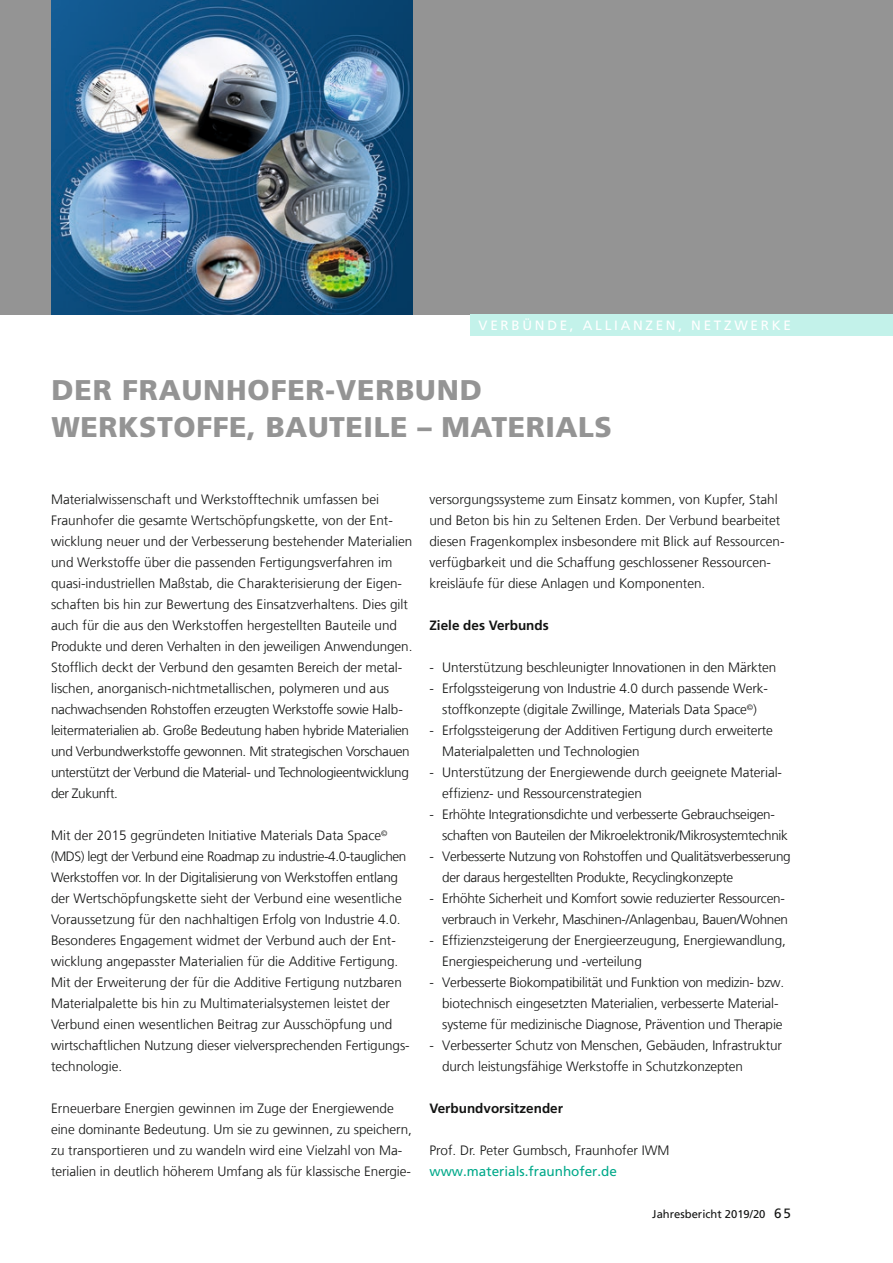
<style>
.page{position:relative;width:893px;height:1263px;background:#fff}
.page>*{position:absolute;margin:0;border:0;box-sizing:border-box;transform-origin:0 0}
.t1{font:900 28.5px/37.5px "Frutiger LT Com";letter-spacing:.02em;color:#949494}
.t2{font:300 13.5px/21px "Frutiger LT Com";letter-spacing:-.005em;color:#131413}
.t3{font:300 13.5px/21px "Frutiger LT Com";letter-spacing:-.025em;color:#131413}
.t4{font:700 13.5px "Frutiger LT Com";color:#131413}
.t5{font:13.5px "Frutiger LT Com";letter-spacing:.2em;color:#fff}
.t6{font:13.5px "Frutiger LT Com";color:#00a98a}
.t7{font:11.25px "Frutiger LT Com";color:#131413}
.s1{font-size:13.5px}
</style>
<div class="page">
<div style="left:0;top:0;width:893px;height:315px;background:#949494"></div>
<div style="left:470px;top:315px;width:423px;height:21px;background:#c3f2ea"></div>
<img style="left:51px;top:0;width:361px;height:315px">
<p class="t5" style="left:479px;top:318px;width:314px">VERBÜNDE, ALLIANZEN, NETZWERKE</p>
<h1 class="t1" style="left:51px;top:371px;width:562px">DER FRAUNHOFER-VERBUND<br>WERKSTOFFE, BAUTEILE – MATERIALS</h1>
<p class="t2" style="left:51px;top:489px;width:363px">Materialwissenschaft und Werkstofftechnik umfassen bei Fraunhofer die gesamte Wertschöpfungskette, von der Ent&shy;wicklung neuer und der Verbesserung bestehender Materialien und Werkstoffe über die passenden Fertigungsverfahren im quasi-industriellen Maßstab, die Charakterisierung der Eigen&shy;schaften bis hin zur Bewertung des Einsatzverhaltens. Dies gilt auch für die aus den Werkstoffen hergestellten Bauteile und Produkte und deren Verhalten in den jeweiligen Anwendungen.<br>Stofflich deckt der Verbund den gesamten Bereich der metal&shy;lischen, anorganisch-nichtmetallischen, polymeren und aus nachwachsenden Rohstoffen erzeugten Werkstoffe sowie Halb&shy;leitermaterialien ab. Große Bedeutung haben hybride Materialien und Verbundwerkstoffe gewonnen. Mit strategischen Vorschauen unterstützt der Verbund die Material- und Technologieentwicklung der Zukunft.</p>
<p class="t2" style="left:51px;top:825px;width:360px">Mit der 2015 gegründeten Initiative Materials Data Space<sup>© </sup>(MDS) legt der Verbund eine Roadmap zu industrie-4.0-tauglichen Werkstoffen vor. In der Digitalisierung von Werkstoffen entlang der Wertschöpfungskette sieht der Verbund eine wesentliche Voraussetzung für den nachhaltigen Erfolg von Industrie 4.0.<br>Besonderes Engagement widmet der Verbund auch der Ent&shy;wicklung angepasster Materialien für die Additive Fertigung.<br>Mit der Erweiterung der für die Additive Fertigung nutzbaren Materialpalette bis hin zu Multimaterialsystemen leistet der Verbund einen wesentlichen Beitrag zur Ausschöpfung und wirtschaftlichen Nutzung dieser vielversprechenden Fertigungs&shy;technologie.</p>
<p class="t2" style="left:51px;top:1098px;width:362px">Erneuerbare Energien gewinnen im Zuge der Energiewende eine dominante Bedeutung. Um sie zu gewinnen, zu speichern, zu transportieren und zu wandeln wird eine Vielzahl von Ma&shy;terialien in deutlich höherem Umfang als für klassische Energie-</p>
<p class="t2" style="left:429px;top:489px;width:357px">versorgungssysteme zum Einsatz kommen, von Kupfer, Stahl und Beton bis hin zu Seltenen Erden. Der Verbund bearbeitet diesen Fragenkomplex insbesondere mit Blick auf Ressourcen&shy;verfügbarkeit und die Schaffung geschlossener Ressourcen&shy;kreisläufe für diese Anlagen und Komponenten.</p>
<p class="t4" style="left:429px;top:617px;width:121px">Ziele des Verbunds</p>
<p class="t2" style="left:429px;top:657px;width:348px">- Unterstützung beschleunigter Innovationen in den Märkten</p>
<p class="t2" style="left:429px;top:678px;width:340px;text-align:center">- Erfolgssteigerung von Industrie 4.0 durch passende Werk&shy;stoffkonzepte (digitale Zwillinge, Materials Data Space<sup>©</sup>)</p>
<p class="t2" style="left:442px;top:720px;width:332px;text-indent:-13px">- Erfolgssteigerung der Additiven Fertigung durch erweiterte<br>Materialpaletten und Technologien</p>
<p class="t2" style="left:442px;top:762px;width:341px;text-indent:-13px">- Unterstützung der Energiewende durch geeignete Material&shy;effizienz- und Ressourcenstrategien</p>
<p class="t3" style="left:442px;top:804px;width:347px;text-indent:-13px">- Erhöhte Integrationsdichte und verbesserte Gebrauchseigen&shy;schaften von Bauteilen der Mikroelektronik/Mikrosystemtechnik</p>
<p class="t3" style="left:442px;top:846px;width:350px;text-indent:-13px">- Verbesserte Nutzung von Rohstoffen und Qualitätsverbesserung der daraus hergestellten Produkte, Recyclingkonzepte</p>
<p class="t2" style="left:429px;top:888px;width:360px;text-align:right">- Erhöhte Sicherheit und Komfort sowie reduzierter Ressourcen&shy;verbrauch in Verkehr, Maschinen-/Anlagenbau, Bauen/Wohnen</p>
<p class="t2" style="left:442px;top:930px;width:345px;text-indent:-13px">- Effizienzsteigerung der Energieerzeugung, Energiewandlung,<br>Energiespeicherung und -verteilung</p>
<p class="t2" style="left:442px;top:972px;width:343px;text-indent:-13px">- Verbesserte Biokompatibilität und Funktion von medizin- bzw. biotechnisch eingesetzten Materialien, verbesserte Material&shy;systeme für medizinische Diagnose, Prävention und Therapie</p>
<p class="t2" style="left:442px;top:1035px;width:341px;text-indent:-13px">- Verbesserter Schutz von Menschen, Gebäuden, Infrastruktur durch leistungsfähige Werkstoffe in Schutzkonzepten</p>
<p class="t4" style="left:429px;top:1100px;width:135px">Verbundvorsitzender</p>
<p class="t2" style="left:429px;top:1140px;width:242px">Prof. Dr. Peter Gumbsch, Fraunhofer IWM</p>
<p class="t6" style="left:429px;top:1163px;width:189px">www.materials.fraunhofer.de</p>
<p class="t7" style="left:652px;top:1207px;width:140px">Jahresbericht 2019/20 <span class="s1">65</span></p>
</div>
